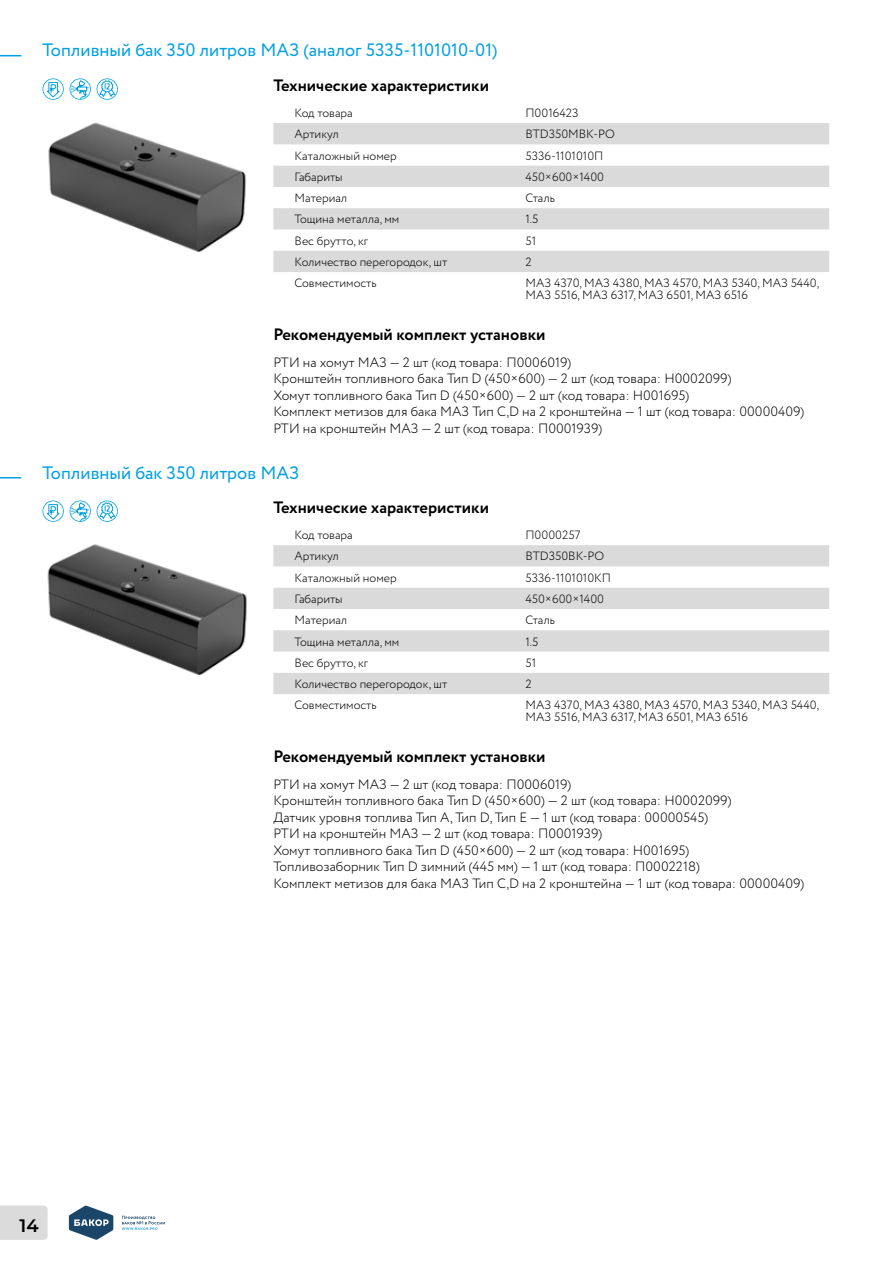
<style>
.page{position:relative;width:893px;height:1263px;background:#fff}
.page>*{position:absolute;margin:0;border:0;box-sizing:border-box;transform-origin:0 0}
.t1{font:18px "Circe";color:#009fe3}
.t2{font:600 18px "Montserrat";color:#000}
.t3{font:700 16.5px "Circe";color:#000}
.t4{font:300 13.5px/16.5px "Circe";color:#000}
.t5{font:300 12px/12px "Circe";color:#000}
</style>
<div class="page">
<div style="left:0;top:1205px;width:48px;height:35px;background:#dbdbdb"></div>
<svg style="left:69px;top:1205px;width:44px;height:35px"></svg>
<svg style="left:122px;top:1216px;width:43px;height:14px"></svg>
<svg style="left:0;top:55px;width:21px;height:1px"></svg>
<svg style="left:0;top:477px;width:21px;height:1px"></svg>
<img style="left:48px;top:122px;width:198px;height:130px">
<img style="left:47px;top:544px;width:200px;height:131px">
<svg style="left:273px;top:123px;width:556px;height:149px;fill:#dadada"></svg>
<svg style="left:273px;top:545px;width:556px;height:149px;fill:#dadada"></svg>
<svg style="left:43px;top:78px;width:21px;height:22px"></svg>
<svg style="left:70px;top:78px;width:21px;height:22px"></svg>
<svg style="left:97px;top:78px;width:21px;height:22px"></svg>
<svg style="left:43px;top:500px;width:21px;height:22px"></svg>
<svg style="left:70px;top:500px;width:21px;height:22px"></svg>
<svg style="left:97px;top:500px;width:21px;height:22px"></svg>
<h1 class="t1" style="left:43px;top:38px;width:456px">Топливный бак 350 литров МАЗ (аналог 5335-1101010-01)</h1>
<p class="t3" style="left:273px;top:74px;width:217px">Технические характеристики</p>
<p class="t5" style="left:295px;top:107px;width:60px">Код товара</p>
<p class="t5" style="left:525px;top:107px;width:55px">П0016423</p>
<p class="t5" style="left:295px;top:129px;width:46px">Артикул</p>
<p class="t5" style="left:525px;top:129px;width:91px">BTD350MBK-PO</p>
<p class="t5" style="left:295px;top:150px;width:104px">Каталожный номер</p>
<p class="t5" style="left:525px;top:150px;width:80px">5336-1101010П</p>
<p class="t5" style="left:295px;top:171px;width:50px">Габариты</p>
<p class="t5" style="left:525px;top:171px;width:80px">450×600×1400</p>
<p class="t5" style="left:295px;top:192px;width:54px">Материал</p>
<p class="t5" style="left:525px;top:192px;width:31px">Сталь</p>
<p class="t5" style="left:295px;top:214px;width:106px">Тощина металла, мм</p>
<p class="t5" style="left:525px;top:214px;width:14px">1.5</p>
<p class="t5" style="left:295px;top:235px;width:75px">Вес брутто, кг</p>
<p class="t5" style="left:525px;top:235px;width:12px">51</p>
<p class="t5" style="left:295px;top:256px;width:154px">Количество перегородок, шт</p>
<p class="t5" style="left:525px;top:256px;width:8px">2</p>
<p class="t5" style="left:295px;top:278px;width:84px">Совместимость</p>
<p class="t5" style="left:525px;top:278px;width:295px">МАЗ 4370, МАЗ 4380, МАЗ 4570, МАЗ 5340, МАЗ 5440,<br>МАЗ 5516, МАЗ 6317, МАЗ 6501, МАЗ 6516</p>
<p class="t3" style="left:273px;top:323px;width:274px">Рекомендуемый комплект установки</p>
<p class="t4" style="left:273px;top:354px;width:532px">РТИ на хомут МАЗ — 2 шт (код товара: П0006019)<br>Кронштейн топливного бака Тип D (450×600) — 2 шт (код товара: Н0002099)<br>Хомут топливного бака Тип D (450×600) — 2 шт (код товара: Н001695)<br>Комплект метизов для бака МАЗ Тип C,D на 2 кронштейна — 1 шт (код товара: 00000409)<br>РТИ на кронштейн МАЗ — 2 шт (код товара: П0001939)</p>
<h1 class="t1" style="left:43px;top:460px;width:259px">Топливный бак 350 литров МАЗ</h1>
<p class="t3" style="left:273px;top:497px;width:217px">Технические характеристики</p>
<p class="t5" style="left:295px;top:529px;width:60px">Код товара</p>
<p class="t5" style="left:525px;top:529px;width:56px">П0000257</p>
<p class="t5" style="left:295px;top:551px;width:46px">Артикул</p>
<p class="t5" style="left:525px;top:551px;width:80px">BTD350BK-PO</p>
<p class="t5" style="left:295px;top:572px;width:104px">Каталожный номер</p>
<p class="t5" style="left:525px;top:572px;width:87px">5336-1101010КП</p>
<p class="t5" style="left:295px;top:593px;width:50px">Габариты</p>
<p class="t5" style="left:525px;top:593px;width:80px">450×600×1400</p>
<p class="t5" style="left:295px;top:614px;width:54px">Материал</p>
<p class="t5" style="left:525px;top:614px;width:31px">Сталь</p>
<p class="t5" style="left:295px;top:636px;width:106px">Тощина металла, мм</p>
<p class="t5" style="left:525px;top:636px;width:14px">1.5</p>
<p class="t5" style="left:295px;top:657px;width:75px">Вес брутто, кг</p>
<p class="t5" style="left:525px;top:657px;width:12px">51</p>
<p class="t5" style="left:295px;top:678px;width:154px">Количество перегородок, шт</p>
<p class="t5" style="left:525px;top:678px;width:8px">2</p>
<p class="t5" style="left:295px;top:700px;width:84px">Совместимость</p>
<p class="t5" style="left:525px;top:700px;width:295px">МАЗ 4370, МАЗ 4380, МАЗ 4570, МАЗ 5340, МАЗ 5440,<br>МАЗ 5516, МАЗ 6317, МАЗ 6501, МАЗ 6516</p>
<p class="t3" style="left:273px;top:745px;width:274px">Рекомендуемый комплект установки</p>
<h1 class="t2" style="left:20px;top:1213px;width:21px">14</h1>
<p class="t4" style="left:273px;top:776px;width:532px">РТИ на хомут МАЗ — 2 шт (код товара: П0006019)<br>Кронштейн топливного бака Тип D (450×600) — 2 шт (код товара: Н0002099)<br>Датчик уровня топлива Тип A, Тип D, Тип E — 1 шт (код товара: 00000545)<br>РТИ на кронштейн МАЗ — 2 шт (код товара: П0001939)<br>Хомут топливного бака Тип D (450×600) — 2 шт (код товара: Н001695)<br>Топливозаборник Тип D зимний (445 мм) — 1 шт (код товара: П0002218)<br>Комплект метизов для бака МАЗ Тип C,D на 2 кронштейна — 1 шт (код товара: 00000409)</p>
</div>
